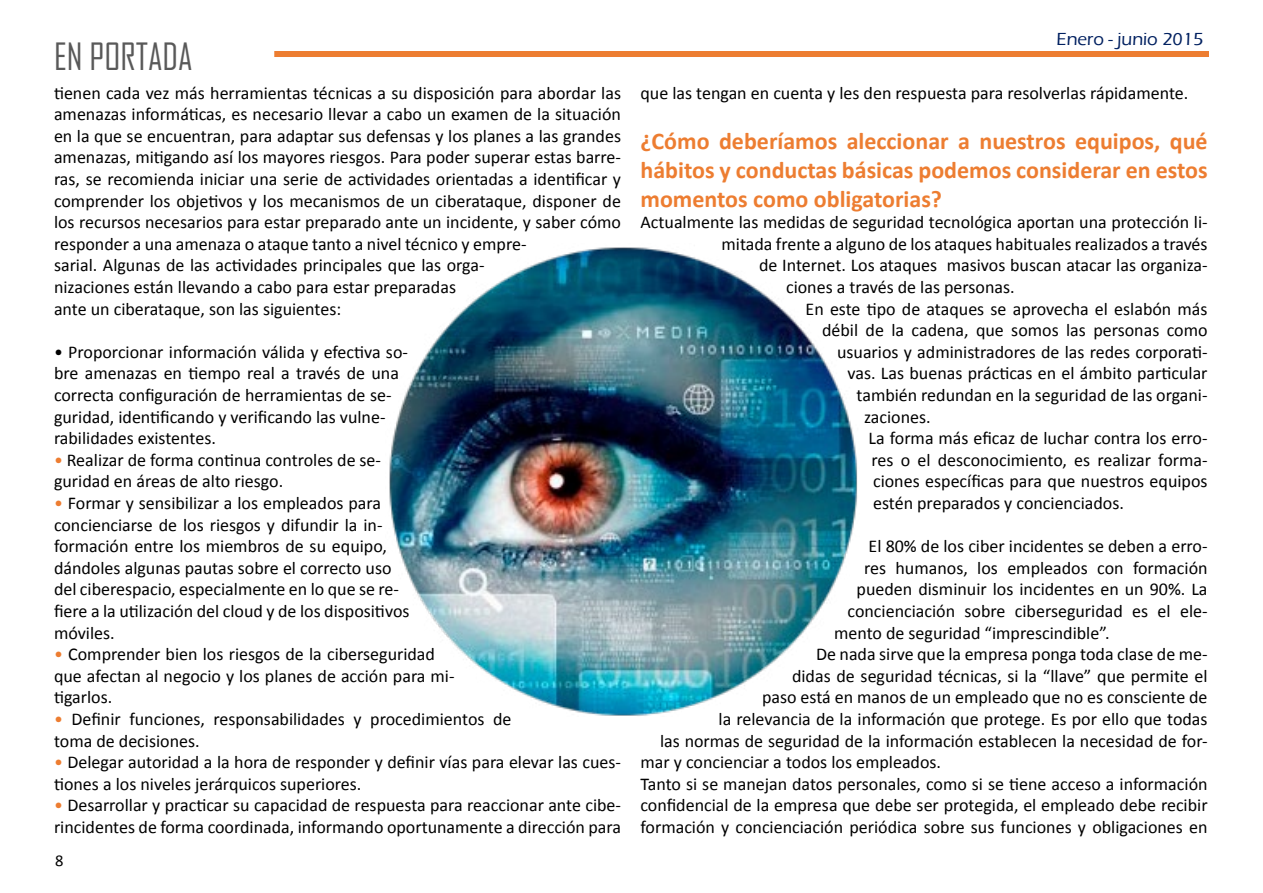
<style>
.page{position:relative;width:1263px;height:893px;background:#fff}
.page>*{position:absolute;margin:0;border:0;box-sizing:border-box;transform-origin:0 0}
.t1{font:36px "Agency FB";color:#595959}
.t2{font:700 24px/28.8px "Calibri";color:#ed7d31;text-align:justify}
.t3{font:18px/21.6px "Calibri";color:#000}
.t4{font:500 18px "Eras ITC";color:#002060}
.t5{font:16.5px "Calibri";color:#000}
.s1{color:#ed7d31}
</style>
<div class="page">
<div style="left:274px;top:51px;width:935px;height:6px;background:#ed7d31"></div>
<img style="left:389px;top:247px;width:469px;height:469px">
<h1 class="t1" style="left:54px;top:35px;width:140px">EN PORTADA</h1>
<p class="t3" style="left:54px;top:82px;width:569px">tienen cada vez más herramientas técnicas a su disposición para abordar las amenazas informáticas, es necesario llevar a cabo un examen de la situación en la que se encuentran, para adaptar sus defensas y los planes a las grandes amenazas, mitigando así los mayores riesgos. Para poder superar estas barre&shy;ras, se recomienda iniciar una serie de actividades orientadas a identificar y comprender los objetivos y los mecanismos de un ciberataque, disponer de los recursos necesarios para estar preparado ante un incidente, y saber cómo responder a una amenaza o ataque tanto a nivel técnico y empre-<br>sarial. Algunas de las actividades principales que las orga-<br>nizaciones están llevando a cabo para estar preparadas<br>ante un ciberataque, son las siguientes:</p>
<p class="t3" style="left:54px;top:341px;width:355px">• Proporcionar información válida y efectiva so&shy;bre amenazas en tiempo real a través de una correcta configuración de herramientas de se&shy;guridad, identificando y verificando las vulne&shy;rabilidades existentes.</p>
<p class="t3" style="left:54px;top:449px;width:328px"><span class="s1">•</span> Realizar de forma continua controles de se&shy;guridad en áreas de alto riesgo.</p>
<p class="t3" style="left:54px;top:492px;width:357px"><span class="s1">•</span> Formar y sensibilizar a los empleados para concienciarse de los riesgos y difundir la in&shy;formación entre los miembros de su equipo, dándoles algunas pautas sobre el correcto uso del ciberespacio, especialmente en lo que se re&shy;fiere a la utilización del cloud y de los dispositivos móviles.</p>
<p class="t3" style="left:54px;top:643px;width:402px"><span class="s1">•</span> Comprender bien los riesgos de la ciberseguridad que afectan al negocio y los planes de acción para mi&shy;tigarlos.</p>
<p class="t3" style="left:54px;top:708px;width:459px"><span class="s1">•</span> Definir funciones, responsabilidades y procedimientos de toma de decisiones.</p>
<p class="t3" style="left:54px;top:751px;width:568px"><span class="s1">•</span> Delegar autoridad a la hora de responder y definir vías para elevar las cues&shy;tiones a los niveles jerárquicos superiores.</p>
<p class="t3" style="left:54px;top:795px;width:568px"><span class="s1">•</span> Desarrollar y practicar su capacidad de respuesta para reaccionar ante cibe&shy;rincidentes de forma coordinada, informando oportunamente a dirección para</p>
<p class="t5" style="left:55px;top:850px;width:10px">8</p>
<p class="t4" style="left:1056px;top:29px;width:148px">Enero - junio 2015</p>
<p class="t3" style="left:640px;top:82px;width:549px">que las tengan en cuenta y les den respuesta para resolverlas rápidamente.</p>
<h2 class="t2" style="left:640px;top:127px;width:569px">¿Cómo deberíamos aleccionar a nuestros equipos, qué hábitos y conductas básicas podemos considerar en estos momentos como obligatorias?</h2>
<p class="t3" style="left:640px;top:211px;width:569px">Actualmente las medidas de seguridad tecnológica aportan una protección li-</p>
<p class="t3" style="left:721px;top:233px;width:488px">mitada frente a alguno de los ataques habituales realizados a través</p>
<p class="t3" style="left:759px;top:255px;width:450px">de Internet. Los ataques masivos buscan atacar las organiza-</p>
<p class="t3" style="left:786px;top:276px;width:230px">ciones a través de las personas.</p>
<p class="t3" style="left:805px;top:298px;width:404px">En este tipo de ataques se aprovecha el eslabón más</p>
<p class="t3" style="left:822px;top:319px;width:387px">débil de la cadena, que somos las personas como</p>
<p class="t3" style="left:837px;top:341px;width:372px">usuarios y administradores de las redes corporati-</p>
<p class="t3" style="left:847px;top:363px;width:361px">vas. Las buenas prácticas en el ámbito particular</p>
<p class="t3" style="left:856px;top:384px;width:352px">también redundan en la seguridad de las organi-</p>
<p class="t3" style="left:864px;top:406px;width:68px">zaciones.</p>
<p class="t3" style="left:868px;top:427px;width:340px">La forma más eficaz de luchar contra los erro-</p>
<p class="t3" style="left:871px;top:449px;width:338px">res o el desconocimiento, es realizar forma-</p>
<p class="t3" style="left:873px;top:471px;width:336px">ciones específicas para que nuestros equipos</p>
<p class="t3" style="left:873px;top:492px;width:252px">estén preparados y concienciados.</p>
<p class="t3" style="left:868px;top:535px;width:340px">El 80% de los ciber incidentes se deben a erro-</p>
<p class="t3" style="left:864px;top:557px;width:345px">res humanos, los empleados con formación</p>
<p class="t3" style="left:856px;top:579px;width:352px">pueden disminuir los incidentes en un 90%. La</p>
<p class="t3" style="left:847px;top:600px;width:361px">concienciación sobre ciberseguridad es el ele-</p>
<p class="t3" style="left:834px;top:622px;width:277px">mento de seguridad “imprescindible”.</p>
<p class="t3" style="left:816px;top:643px;width:393px">De nada sirve que la empresa ponga toda clase de me-</p>
<p class="t3" style="left:792px;top:665px;width:417px">didas de seguridad técnicas, si la “llave” que permite el</p>
<p class="t3" style="left:762px;top:687px;width:447px">paso está en manos de un empleado que no es consciente de</p>
<p class="t3" style="left:718px;top:708px;width:490px">la relevancia de la información que protege. Es por ello que todas</p>
<p class="t3" style="left:660px;top:730px;width:549px">las normas de seguridad de la información establecen la necesidad de for-</p>
<p class="t3" style="left:640px;top:751px;width:302px">mar y concienciar a todos los empleados.</p>
<p class="t3" style="left:640px;top:773px;width:569px">Tanto si se manejan datos personales, como si se tiene acceso a información</p>
<p class="t3" style="left:640px;top:795px;width:569px">confidencial de la empresa que debe ser protegida, el empleado debe recibir</p>
<p class="t3" style="left:640px;top:816px;width:569px">formación y concienciación periódica sobre sus funciones y obligaciones en</p>
</div>
